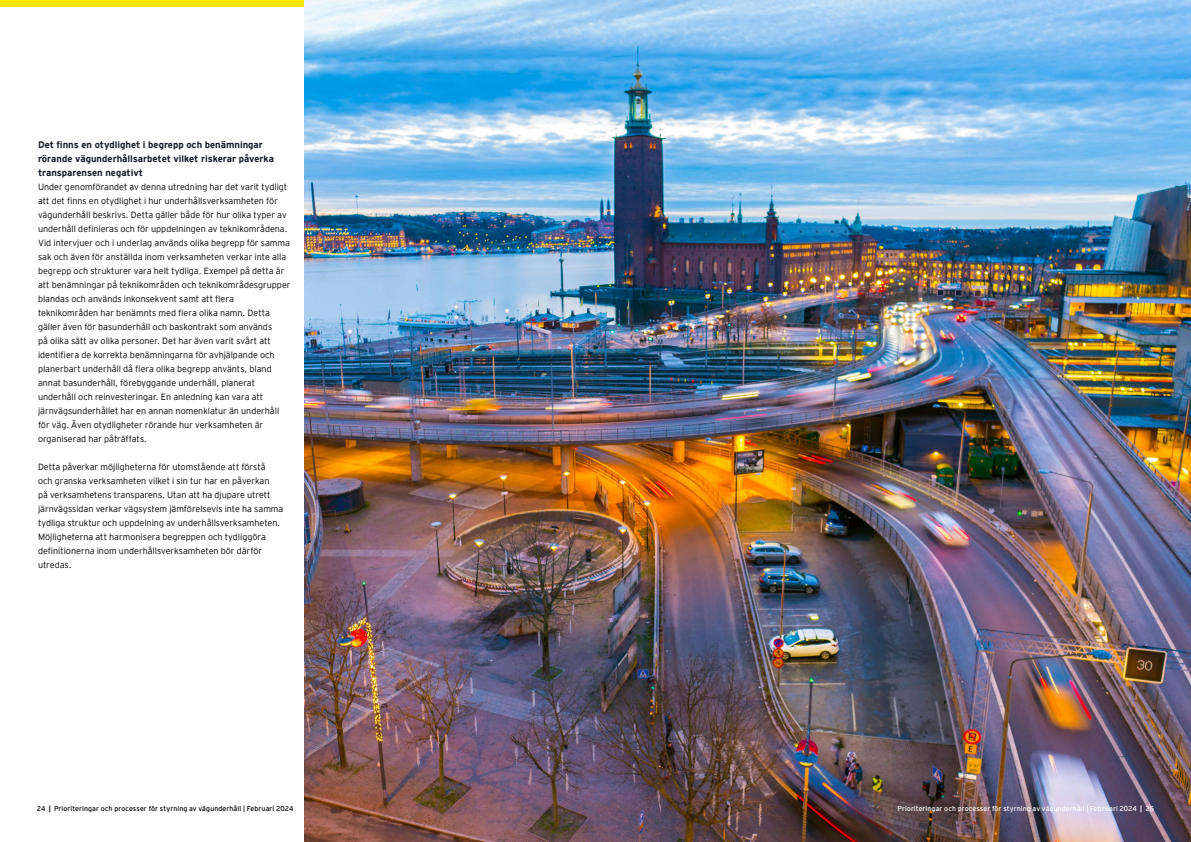
<style>
.page{position:relative;width:1191px;height:842px;background:#fff}
.page>*{position:absolute;margin:0;border:0;box-sizing:border-box;transform-origin:0 0}
.t1{font:700 9.5px/14px "EY Interstate";color:#181d29}
.t2{font:300 9px/14px "EY Interstate";color:#000}
.t3{font:7px "EY Interstate";letter-spacing:.01em;color:#000}
.t4{font:7px "EY Interstate";letter-spacing:.01em;color:#fff}
.s1{font-weight:700}
</style>
<div class="page">
<div style="left:0;top:0;width:1191px;height:6px;background:#ffe600"></div>
<img style="left:305px;top:0;width:886px;height:842px">
<p class="t1" style="left:38px;top:137px;width:237px">Det finns en otydlighet i begrepp och benämningar rörande vägunderhållsarbetet vilket riskerar påverka transparensen negativt</p>
<p class="t2" style="left:38px;top:179px;width:254px">Under genomförandet av denna utredning har det varit tydligt att det finns en otydlighet i hur underhållsverksamheten för vägunderhåll beskrivs. Detta gäller både för hur olika typer av underhåll definieras och för uppdelningen av teknikområdena.<br>Vid intervjuer och i underlag används olika begrepp för samma sak och även för anställda inom verksamheten verkar inte alla begrepp och strukturer vara helt tydliga. Exempel på detta är att benämningar på teknikområden och teknikområdesgrupper blandas och används inkonsekvent samt att flera teknikområden har benämnts med flera olika namn. Detta gäller även för basunderhåll och baskontrakt som används<br>på olika sätt av olika personer. Det har även varit svårt att identifiera de korrekta benämningarna för avhjälpande och planerbart underhåll då flera olika begrepp använts, bland annat basunderhåll, förebyggande underhåll, planerat underhåll och reinvesteringar. En anledning kan vara att järnvägsunderhållet har en annan nomenklatur än underhåll för väg. Även otydligheter rörande hur verksamheten är organiserad har påträffats.</p>
<p class="t2" style="left:38px;top:459px;width:247px">Detta påverkar möjligheterna för utomstående att förstå<br>och granska verksamheten vilket i sin tur har en påverkan<br>på verksamhetens transparens. Utan att ha djupare utrett järnvägssidan verkar vägsystem jämförelsevis inte ha samma tydliga struktur och uppdelning av underhållsverksamheten.<br>Möjligheterna att harmonisera begreppen och tydliggöra definitionerna inom underhållsverksamheten bör därför utredas.</p>
<p class="t3" style="left:37px;top:803px;width:258px">24 <span class="s1">|</span> Prioriteringar och processer för styrning av vägunderhåll | Februari 2024</p>
<p class="t4" style="left:897px;top:803px;width:258px">Prioriteringar och processer för styrning av vägunderhåll | Februari 2024 <span class="s1">|</span> 25</p>
</div>
